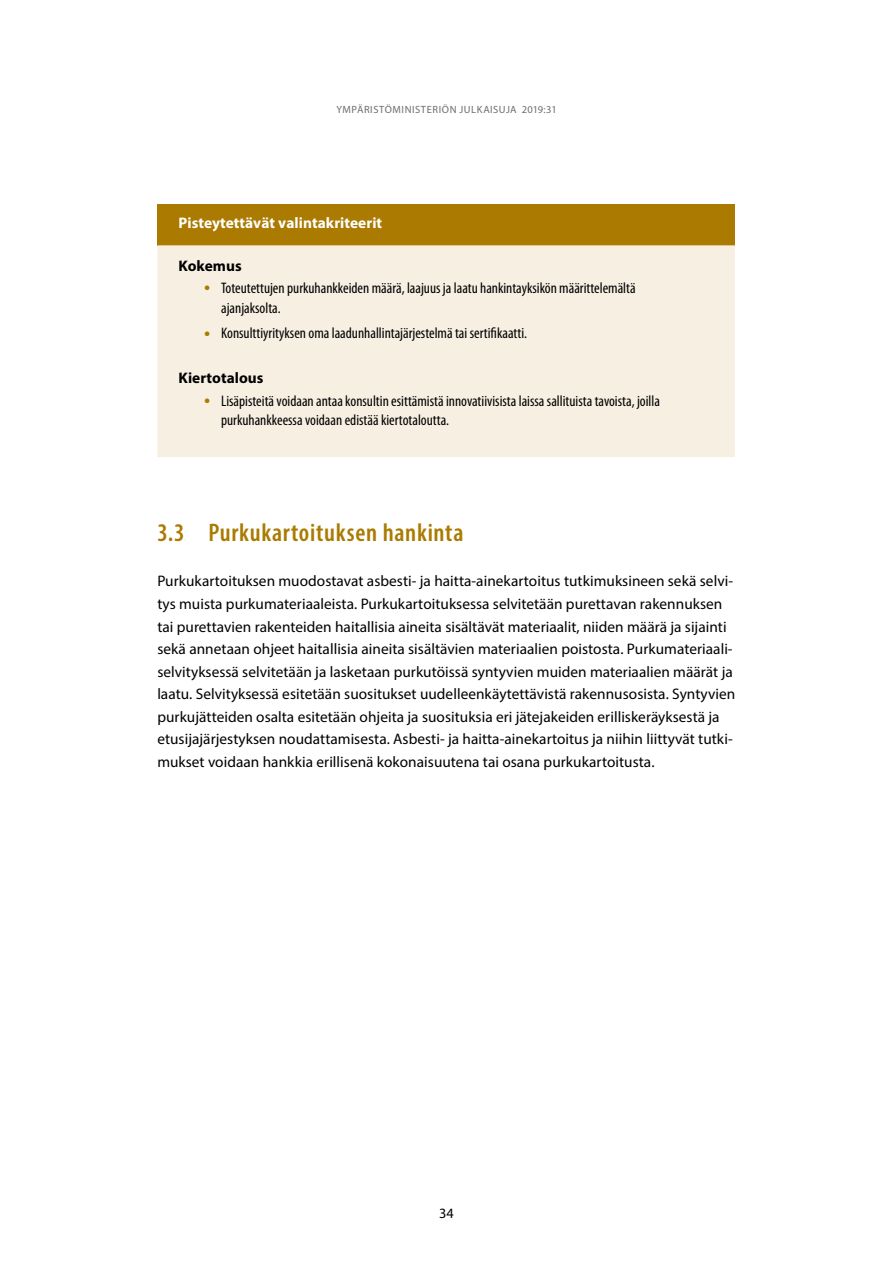
<style>
.page{position:relative;width:893px;height:1263px;background:#fff}
.page>*{position:absolute;margin:0;border:0;box-sizing:border-box;transform-origin:0 0}
.Otsikko_2{font:600 condensed 25.5px "Myriad Pro";letter-spacing:.03em;color:#aa7b00}
._01_Leipä_1__kpl{font:15.3px/22.5px "Myriad Pro";letter-spacing:.005em;color:#000}
.t1{font:condensed 15.3px/19.5px "Myriad Pro";color:#000}
.laatikko-otsikko_ei{font:700 15.3px "Myriad Pro";letter-spacing:.005em;color:#fff}
.leipis_luettelon_val{font:700 15.3px "Myriad Pro";letter-spacing:.005em;color:#000}
.t2{font:14.25px "Myriad Pro";color:#000}
.t3{font:10.5px "Myriad Pro";letter-spacing:.05em;color:#6e6e6d}
.s1{font-size:24px;color:#aa7b00}
</style>
<div class="page">
<div style="left:157px;top:204px;width:578px;height:41px;background:#aa7b00"></div>
<div style="left:157px;top:245px;width:578px;height:212px;background:#f8efe3"></div>
<p class="t3" style="left:336px;top:103px;width:222px">YMPÄRISTÖMINISTERIÖN JULKAISUJA 2019:31</p>
<h3 class="laatikko-otsikko_ei" style="left:179px;top:213px;width:205px">Pisteytettävät valintakriteerit</h3>
<p class="leipis_luettelon_val" style="left:179px;top:255px;width:65px">Kokemus</p>
<p class="t1" style="left:221px;top:278px;width:416px;text-indent:-17px"><span class="s1">•</span> Toteutettujen purkuhankkeiden määrä, laajuus ja laatu hankintayksikön määrittelemältä ajanjaksolta.</p>
<p class="t1" style="left:204px;top:323px;width:324px"><span class="s1">•</span> Konsulttiyrityksen oma laadunhallintajärjestelmä tai sertifikaatti.</p>
<p class="leipis_luettelon_val" style="left:179px;top:368px;width:86px">Kiertotalous</p>
<p class="t1" style="left:221px;top:391px;width:440px;text-indent:-17px"><span class="s1">•</span> Lisäpisteitä voidaan antaa konsultin esittämistä innovatiivisista laissa sallituista tavoista, joilla purkuhankkeessa voidaan edistää kiertotaloutta.</p>
<p class="Otsikko_2" style="left:157px;top:517px;width:308px">3.3 Purkukartoituksen hankinta</p>
<p class="_01_Leipä_1__kpl" style="left:157px;top:570px;width:579px">Purkukartoituksen muodostavat asbesti- ja haitta-ainekartoitus tutkimuksineen sekä selvi&shy;tys muista purkumateriaaleista. Purkukartoituksessa selvitetään purettavan rakennuksen tai purettavien rakenteiden haitallisia aineita sisältävät materiaalit, niiden määrä ja sijainti sekä annetaan ohjeet haitallisia aineita sisältävien materiaalien poistosta. Purkumateriaali&shy;selvityksessä selvitetään ja lasketaan purkutöissä syntyvien muiden materiaalien määrät ja laatu. Selvityksessä esitetään suositukset uudelleenkäytettävistä rakennusosista. Syntyvien purkujätteiden osalta esitetään ohjeita ja suosituksia eri jätejakeiden erilliskeräyksestä ja etusijajärjestyksen noudattamisesta. Asbesti- ja haitta-ainekartoitus ja niihin liittyvät tutki&shy;mukset voidaan hankkia erillisenä kokonaisuutena tai osana purkukartoitusta.</p>
<p class="t2" style="left:439px;top:1204px;width:16px">34</p>
</div>
